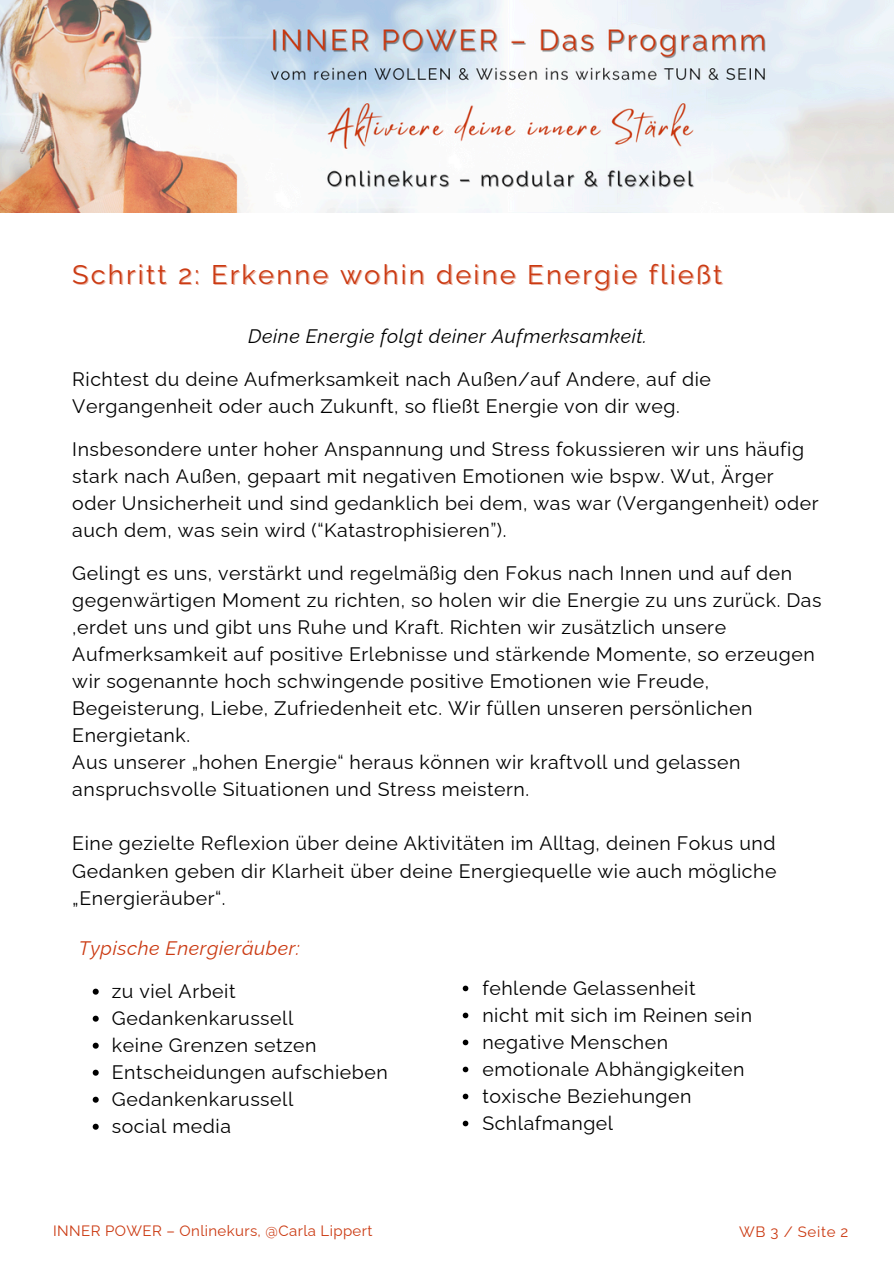
<style>
.page{position:relative;width:894px;height:1264px;background:#fff}
.page>*{position:absolute;margin:0;border:0;box-sizing:border-box;transform-origin:0 0}
.t1{font:27px "Raleway";letter-spacing:.085em;color:#cb3a12}
.t2{font:19.5px/27px "Raleway";letter-spacing:.025em;color:#000}
.t3{font:italic 19.5px "Raleway";letter-spacing:.025em;color:#000}
.t4{font:italic 19.5px "Raleway";letter-spacing:.025em;color:#cb3a12}
.t5{font:15px "Raleway";letter-spacing:.025em;color:#cb3a12}
</style>
<div class="page">
<img style="left:0;top:0;width:893px;height:212px">
<svg style="left:93px;top:988px;width:6px;height:6px"></svg>
<svg style="left:93px;top:1015px;width:6px;height:6px"></svg>
<svg style="left:93px;top:1042px;width:6px;height:6px"></svg>
<svg style="left:93px;top:1069px;width:6px;height:6px"></svg>
<svg style="left:93px;top:1096px;width:6px;height:6px"></svg>
<svg style="left:93px;top:1123px;width:6px;height:6px"></svg>
<svg style="left:462px;top:985px;width:6px;height:6px"></svg>
<svg style="left:462px;top:1012px;width:6px;height:6px"></svg>
<svg style="left:462px;top:1039px;width:6px;height:6px"></svg>
<svg style="left:462px;top:1066px;width:6px;height:6px"></svg>
<svg style="left:462px;top:1093px;width:6px;height:6px"></svg>
<svg style="left:462px;top:1120px;width:6px;height:6px"></svg>
<p class="t1" style="left:72px;top:259px;width:651px">Schritt 2: Erkenne wohin deine Energie fließt</p>
<p class="t3" style="left:248px;top:325px;width:400px">Deine Energie folgt deiner Aufmerksamkeit.</p>
<h1 class="t2" style="left:72px;top:366px;width:640px">Richtest du deine Aufmerksamkeit nach Außen/auf Andere, auf die<br>Vergangenheit oder auch Zukunft, so fließt Energie von dir weg.</h1>
<h2 class="t2" style="left:72px;top:436px;width:747px">Insbesondere unter hoher Anspannung und Stress fokussieren wir uns häufig stark nach Außen, gepaart mit negativen Emotionen wie bspw. Wut, Ärger oder Unsicherheit und sind gedanklich bei dem, was war (Vergangenheit) oder auch dem, was sein wird (“Katastrophisieren”).</h2>
<h2 class="t2" style="left:72px;top:560px;width:750px">Gelingt es uns, verstärkt und regelmäßig den Fokus nach Innen und auf den gegenwärtigen Moment zu richten, so holen wir die Energie zu uns zurück. Das ,erdet uns und gibt uns Ruhe und Kraft. Richten wir zusätzlich unsere Aufmerksamkeit auf positive Erlebnisse und stärkende Momente, so erzeugen wir sogenannte hoch schwingende positive Emotionen wie Freude, Begeisterung, Liebe, Zufriedenheit etc. Wir füllen unseren persönlichen Energietank.</h2>
<h2 class="t2" style="left:72px;top:749px;width:669px">Aus unserer „hohen Energie“ heraus können wir kraftvoll und gelassen anspruchsvolle Situationen und Stress meistern.</h2>
<p class="t2" style="left:72px;top:830px;width:705px;text-align:justify">Eine gezielte Reflexion über deine Aktivitäten im Alltag, deinen Fokus und Gedanken geben dir Klarheit über deine Energiequelle wie auch mögliche „Energieräuber“.</p>
<p class="t4" style="left:79px;top:936px;width:222px">Typische Energieräuber:</p>
<p class="t2" style="left:112px;top:977px;width:125px">zu viel Arbeit</p>
<p class="t2" style="left:112px;top:1004px;width:183px">Gedankenkarussell</p>
<p class="t2" style="left:112px;top:1031px;width:206px">keine Grenzen setzen</p>
<p class="t2" style="left:112px;top:1058px;width:277px">Entscheidungen aufschieben</p>
<p class="t2" style="left:112px;top:1085px;width:183px">Gedankenkarussell</p>
<p class="t2" style="left:112px;top:1112px;width:121px">social media</p>
<p class="t2" style="left:482px;top:974px;width:214px">fehlende Gelassenheit</p>
<p class="t2" style="left:482px;top:1001px;width:271px">nicht mit sich im Reinen sein</p>
<p class="t2" style="left:482px;top:1028px;width:187px">negative Menschen</p>
<p class="t2" style="left:482px;top:1055px;width:263px">emotionale Abhängigkeiten</p>
<p class="t2" style="left:482px;top:1082px;width:210px">toxische Beziehungen</p>
<p class="t2" style="left:482px;top:1109px;width:132px">Schlafmangel</p>
<p class="t5" style="left:53px;top:1222px;width:321px">INNER POWER – Onlinekurs, @Carla Lippert</p>
<h2 class="t5" style="left:739px;top:1223px;width:111px">WB 3 / Seite 2</h2>
</div>
